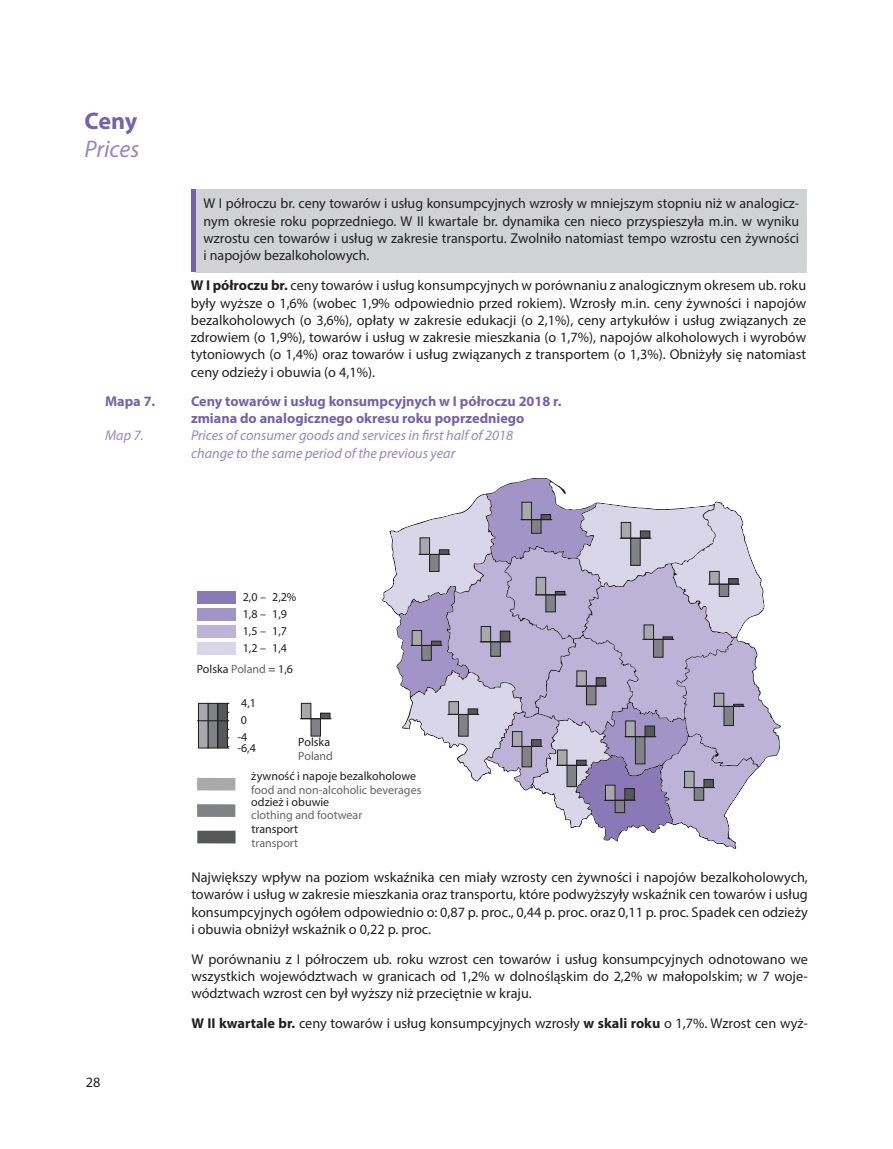
<style>
.page{position:relative;width:893px;height:1149px;background:#fff}
.page>*{position:absolute;margin:0;border:0;box-sizing:border-box;transform-origin:0 0}
.t1{font:italic 24px "Myriad Pro";color:#9786bf}
.t2{font:700 24px "Myriad Pro";color:#7761aa}
.t3{font:14.25px/17.2px "Myriad Pro";color:#231f20;text-align:justify}
.t4{font:700 14.25px/17.2px "Myriad Pro";color:#7761aa}
.t5{font:italic 14.25px/17.2px "Myriad Pro";color:#9786bf}
.t6{font:12px/16.8px "Myriad Pro";color:#231f20}
.t7{font:12px "Myriad Pro";color:rgb(35 31 32/.7)}
.s1{font-weight:700}
.s2{color:rgb(35 31 32/.7)}
</style>
<div class="page">
<div style="left:195px;top:189px;width:612px;height:83px;background:#d1d2d4"></div>
<div style="left:191px;top:189px;width:5px;height:83px;background:#7761aa"></div>
<div style="left:197px;top:591px;width:38px;height:12px;background:#8b79b7"></div>
<div style="left:197px;top:608px;width:38px;height:12px;background:#a394c7"></div>
<div style="left:197px;top:625px;width:38px;height:12px;background:#bdb2d7"></div>
<div style="left:197px;top:641px;width:38px;height:13px;background:#dad6ea"></div>
<div style="left:218px;top:703px;width:9px;height:44px;background:#57585a"></div>
<div style="left:218px;top:703px;width:10px;height:45px;border:1px solid #231f20"></div>
<div style="left:208px;top:703px;width:9px;height:44px;background:#808285"></div>
<div style="left:208px;top:703px;width:10px;height:45px;border:1px solid #231f20"></div>
<div style="left:198px;top:703px;width:10px;height:44px;background:#a8a9ad"></div>
<div style="left:198px;top:703px;width:10px;height:45px;border:1px solid #231f20"></div>
<hr style="left:197px;top:720px;width:32px;height:1px;background:#231f20">
<div style="left:321px;top:713px;width:9px;height:5px;background:#57585a"></div>
<div style="left:320px;top:712px;width:10px;height:6px;border:1px solid #231f20"></div>
<div style="left:311px;top:718px;width:10px;height:18px;background:#808285"></div>
<div style="left:311px;top:718px;width:10px;height:18px;border:1px solid #231f20"></div>
<div style="left:301px;top:703px;width:10px;height:15px;background:#a8a9ad"></div>
<div style="left:301px;top:703px;width:10px;height:15px;border:1px solid #231f20"></div>
<hr style="left:300px;top:718px;width:31px;height:1px;background:#231f20">
<div style="left:197px;top:830px;width:39px;height:13px;background:#57585a"></div>
<div style="left:197px;top:804px;width:38px;height:12px;background:#808285"></div>
<div style="left:197px;top:777px;width:38px;height:13px;background:#a8a9ad"></div>
<svg style="left:383px;top:478px;width:397px;height:370px"></svg>
<div style="left:653px;top:639px;width:10px;height:18px;background:#808285"></div>
<div style="left:653px;top:639px;width:10px;height:18px;border:1px solid #231f20"></div>
<div style="left:644px;top:624px;width:9px;height:15px;background:#a8a9ad"></div>
<div style="left:644px;top:624px;width:10px;height:15px;border:1px solid #231f20"></div>
<hr style="left:642px;top:638px;width:32px;height:1px;background:#231f20">
<div style="left:729px;top:578px;width:9px;height:6px;background:#57585a"></div>
<div style="left:728px;top:578px;width:10px;height:6px;border:1px solid #231f20"></div>
<div style="left:719px;top:584px;width:10px;height:12px;background:#808285"></div>
<div style="left:719px;top:583px;width:10px;height:13px;border:1px solid #231f20"></div>
<div style="left:710px;top:571px;width:9px;height:13px;background:#a8a9ad"></div>
<div style="left:709px;top:571px;width:10px;height:13px;border:1px solid #231f20"></div>
<hr style="left:708px;top:583px;width:32px;height:1px;background:#231f20">
<div style="left:625px;top:788px;width:9px;height:11px;background:#57585a"></div>
<div style="left:625px;top:788px;width:9px;height:12px;border:1px solid #231f20"></div>
<div style="left:615px;top:800px;width:10px;height:12px;background:#808285"></div>
<div style="left:615px;top:799px;width:10px;height:13px;border:1px solid #231f20"></div>
<div style="left:605px;top:784px;width:10px;height:16px;background:#a8a9ad"></div>
<div style="left:605px;top:784px;width:10px;height:16px;border:1px solid #231f20"></div>
<hr style="left:604px;top:799px;width:32px;height:1px;background:#231f20">
<h1 class="t2" style="left:85px;top:105px;width:54px">Ceny</h1>
<h1 class="t1" style="left:85px;top:134px;width:56px">Prices</h1>
<p class="t4" style="left:105px;top:392px;width:52px">Mapa 7.</p>
<p class="t5" style="left:105px;top:426px;width:40px">Map 7.</p>
<p class="t3" style="left:204px;top:195px;width:597px">W I półroczu br. ceny towarów i usług konsumpcyjnych wzrosły w mniejszym stopniu niż w analogicz&shy;nym okresie roku poprzedniego. W II kwartale br. dynamika cen nieco przyspieszyła m.in. w wyniku wzrostu cen towarów i usług w zakresie transportu. Zwolniło natomiast tempo wzrostu cen żywności i napojów bezalkoholowych.</p>
<p class="t3" style="left:191px;top:276px;width:617px"><span class="s1">W I półroczu br.</span> ceny towarów i usług konsumpcyjnych w porównaniu z analogicznym okresem ub. roku były wyższe o 1,6% (wobec 1,9% odpowiednio przed rokiem). Wzrosły m.in. ceny żywności i napojów bezalkoholowych (o 3,6%), opłaty w zakresie edukacji (o 2,1%), ceny artykułów i usług związanych ze zdrowiem (o 1,9%), towarów i usług w zakresie mieszkania (o 1,7%), napojów alkoholowych i wyrobów tytoniowych (o 1,4%) oraz towarów i usług związanych z transportem (o 1,3%). Obniżyły się natomiast ceny odzieży i obuwia (o 4,1%).</p>
<p class="t4" style="left:191px;top:392px;width:372px">Ceny towarów i usług konsumpcyjnych w I półroczu 2018 r. zmiana do analogicznego okresu roku poprzedniego</p>
<p class="t5" style="left:191px;top:426px;width:324px">Prices of consumer goods and services in first half of 2018 change to the same period of the previous year</p>
<p class="t3" style="left:86px;top:1072px;width:16px">28</p>
<p class="t6" style="left:243px;top:588px;width:25px;text-align:justify">2,0 – 1,8 – 1,5 – 1,2 –</p>
<p class="t6" style="left:272px;top:588px;width:26px">2,2%</p>
<p class="t6" style="left:272px;top:622px;width:16px">1,7<br>1,4</p>
<p class="t6" style="left:272px;top:605px;width:16px">1,9</p>
<p class="t6" style="left:197px;top:660px;width:98px">Polska <span class="s2">Poland</span> = 1,6</p>
<p class="t6" style="left:241px;top:694px;width:16px">4,1</p>
<p class="t6" style="left:237px;top:711px;width:11px">0 -4</p>
<p class="t6" style="left:237px;top:738px;width:20px">-6,4</p>
<p class="t6" style="left:298px;top:733px;width:33px">Polska</p>
<p class="t7" style="left:298px;top:748px;width:36px">Poland</p>
<p class="t6" style="left:251px;top:767px;width:166px">żywność i napoje bezalkoholowe</p>
<p class="t7" style="left:251px;top:782px;width:172px">food and non-alcoholic beverages</p>
<p class="t6" style="left:251px;top:820px;width:48px">transport</p>
<p class="t7" style="left:251px;top:834px;width:48px">transport</p>
<p class="t6" style="left:251px;top:792px;width:80px">odzież i obuwie</p>
<p class="t7" style="left:251px;top:807px;width:112px">clothing and footwear</p>
<p class="t3" style="left:191px;top:868px;width:618px">Największy wpływ na poziom wskaźnika cen miały wzrosty cen żywności i napojów bezalkoholowych, towarów i usług w zakresie mieszkania oraz transportu, które podwyższyły wskaźnik cen towarów i usług konsumpcyjnych ogółem odpowiednio o: 0,87 p. proc., 0,44 p. proc. oraz 0,11 p. proc. Spadek cen odzieży i obuwia obniżył wskaźnik o 0,22 p. proc.</p>
<p class="t3" style="left:191px;top:949px;width:618px">W porównaniu z I półroczem ub. roku wzrost cen towarów i usług konsumpcyjnych odnotowano we wszystkich województwach w granicach od 1,2% w dolnośląskim do 2,2% w małopolskim; w 7 woje&shy;wództwach wzrost cen był wyższy niż przeciętnie w kraju.</p>
<p class="t3" style="left:191px;top:1014px;width:618px"><span class="s1">W II kwartale br.</span> ceny towarów i usług konsumpcyjnych wzrosły <span class="s1">w skali roku</span> o 1,7%. Wzrost cen wyż-</p>
</div>
